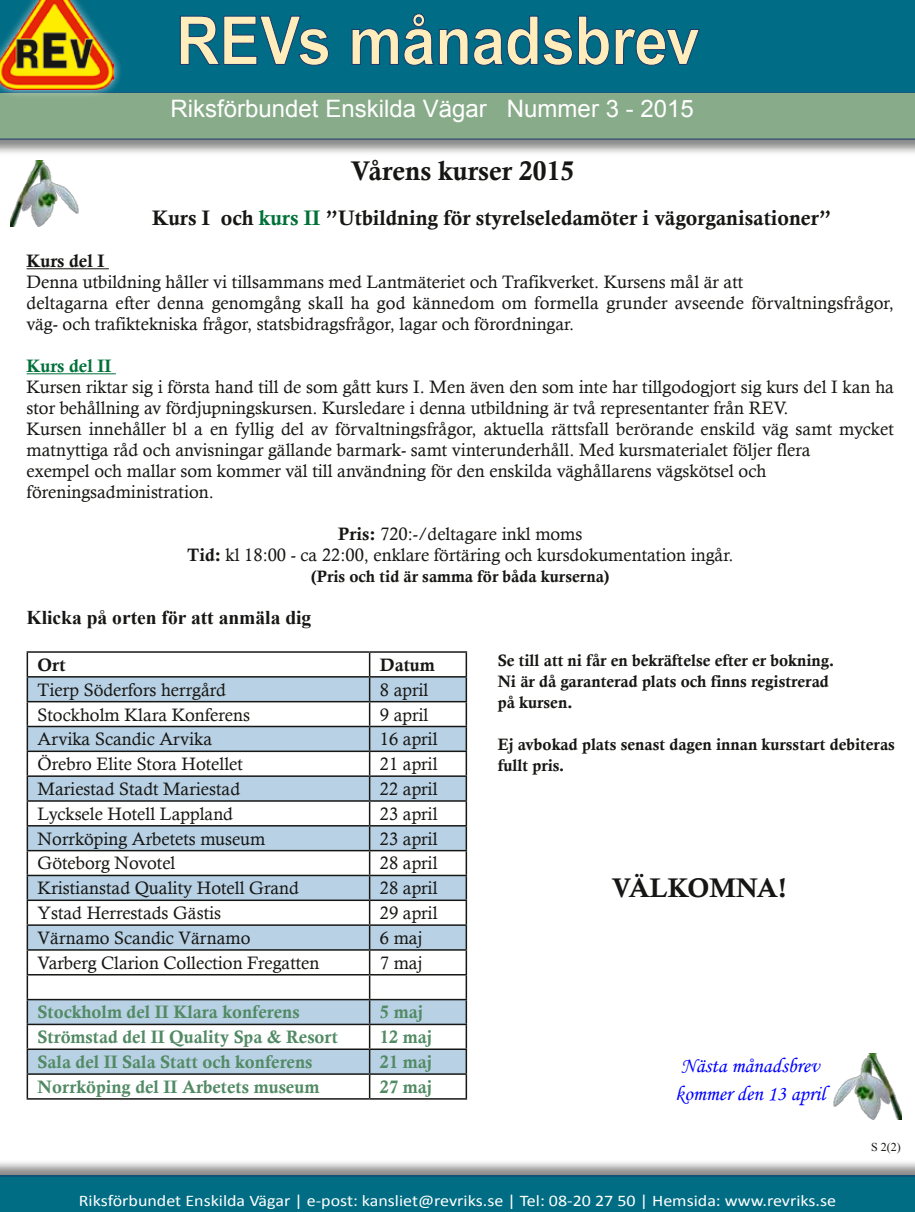
<style>
.page{position:relative;width:915px;height:1212px;background:#fff}
.page>*{position:absolute;margin:0;border:0;box-sizing:border-box;transform-origin:0 0}
.t1{font:700 67.5px "Arial";letter-spacing:-.01em;color:#ffeebc;scale:.9 1}
.t2{font:27px "Calis MT Bol";color:#161614}
.t3{font:24px "Arial";color:#fff}
.t4{font:21px "Calis MT Bol";color:#161614}
.t5{font:21px/27.3px "Monotype Corsiva";color:#00f}
.t6{font:700 19.5px "Times New Roman";color:#161614}
.t7{font:18px/21px "Calisto";color:#161614}
.t8{font:18px "Calis MT Bol";color:#518a64}
.t9{font:18px "Calis MT Bol";color:#161614}
.t10{font:18px "Calis MT Bol";color:#007039}
.t11{font:16.5px/21px "Calis MT Bol";color:#161614}
.t12{font:16.2px "Calibri";color:#fff;scale:1.11 1}
.t13{font:12px "Times New Roman";color:#161614}
.s1{color:#007039}
.s2{font-family:"Calis MT Bol"}
</style>
<div class="page">
<div style="left:0;top:92px;width:914px;height:64px;background:#161614;opacity:.5"></div>
<div style="left:0;top:92px;width:914px;height:47px;background:#88ac8a"></div>
<div style="left:123px;top:0;width:791px;height:92px;background:#006c85"></div>
<div style="left:0;top:0;width:123px;height:99px;background:#fff;opacity:.75"></div>
<img style="left:0;top:0;width:114px;height:90px">
<svg style="left:179px;top:15px;width:150px;height:51px;background:#036581"></svg>
<svg style="left:351px;top:13px;width:348px;height:53px;background:#036581"></svg>
<hr style="left:27px;top:268px;width:82px;height:1px;background:#161614">
<hr style="left:27px;top:373px;width:89px;height:1px;background:#007039">
<svg style="left:28px;top:677px;width:437px;height:396px;fill:#b9d1e4"></svg>
<hr style="left:27px;top:726px;width:342px;height:1px;background:#161614">
<hr style="left:369px;top:726px;width:98px;height:1px;background:#161614">
<hr style="left:27px;top:750px;width:342px;height:2px;background:#161614">
<hr style="left:369px;top:750px;width:98px;height:2px;background:#161614">
<hr style="left:27px;top:775px;width:342px;height:2px;background:#161614">
<hr style="left:369px;top:775px;width:98px;height:2px;background:#161614">
<hr style="left:27px;top:800px;width:342px;height:2px;background:#161614">
<hr style="left:369px;top:800px;width:98px;height:2px;background:#161614">
<hr style="left:27px;top:825px;width:342px;height:1px;background:#161614">
<hr style="left:369px;top:825px;width:98px;height:1px;background:#161614">
<hr style="left:27px;top:850px;width:342px;height:1px;background:#161614">
<hr style="left:369px;top:850px;width:98px;height:1px;background:#161614">
<hr style="left:27px;top:875px;width:342px;height:1px;background:#161614">
<hr style="left:369px;top:875px;width:98px;height:1px;background:#161614">
<hr style="left:27px;top:899px;width:342px;height:2px;background:#161614">
<hr style="left:369px;top:899px;width:98px;height:2px;background:#161614">
<hr style="left:27px;top:924px;width:342px;height:2px;background:#161614">
<hr style="left:369px;top:924px;width:98px;height:2px;background:#161614">
<hr style="left:27px;top:949px;width:342px;height:2px;background:#161614">
<hr style="left:369px;top:949px;width:98px;height:2px;background:#161614">
<hr style="left:465px;top:975px;width:2px;height:24px;background:#161614">
<hr style="left:27px;top:999px;width:342px;height:1px;background:#161614">
<hr style="left:369px;top:999px;width:98px;height:1px;background:#161614">
<hr style="left:465px;top:1000px;width:2px;height:24px;background:#161614">
<hr style="left:27px;top:1024px;width:342px;height:1px;background:#161614">
<hr style="left:369px;top:1024px;width:98px;height:1px;background:#161614">
<hr style="left:465px;top:1025px;width:2px;height:23px;background:#161614">
<hr style="left:27px;top:1048px;width:342px;height:2px;background:#161614">
<hr style="left:369px;top:1048px;width:98px;height:2px;background:#161614">
<hr style="left:465px;top:1050px;width:2px;height:23px;background:#161614">
<hr style="left:27px;top:1073px;width:342px;height:2px;background:#161614">
<hr style="left:369px;top:1073px;width:98px;height:2px;background:#161614">
<hr style="left:465px;top:1075px;width:2px;height:23px;background:#161614">
<hr style="left:27px;top:1098px;width:342px;height:1px;background:#161614">
<hr style="left:369px;top:1098px;width:98px;height:1px;background:#161614">
<hr style="left:27px;top:651px;width:342px;height:2px;background:#161614">
<hr style="left:369px;top:651px;width:98px;height:2px;background:#161614">
<hr style="left:465px;top:653px;width:2px;height:23px;background:#161614">
<hr style="left:465px;top:702px;width:2px;height:24px;background:#161614">
<hr style="left:465px;top:727px;width:2px;height:23px;background:#161614">
<hr style="left:465px;top:752px;width:2px;height:23px;background:#161614">
<hr style="left:465px;top:777px;width:2px;height:23px;background:#161614">
<hr style="left:465px;top:802px;width:2px;height:23px;background:#161614">
<hr style="left:465px;top:826px;width:2px;height:24px;background:#161614">
<hr style="left:465px;top:851px;width:2px;height:24px;background:#161614">
<hr style="left:465px;top:876px;width:2px;height:23px;background:#161614">
<hr style="left:465px;top:901px;width:2px;height:23px;background:#161614">
<hr style="left:465px;top:926px;width:2px;height:23px;background:#161614">
<svg style="left:369px;top:653px;width:1px;height:445px"></svg>
<hr style="left:465px;top:951px;width:2px;height:23px;background:#161614">
<hr style="left:27px;top:974px;width:342px;height:1px;background:#161614">
<hr style="left:369px;top:974px;width:98px;height:1px;background:#161614">
<hr style="left:27px;top:676px;width:342px;height:1px;background:#161614">
<svg style="left:27px;top:653px;width:1px;height:445px"></svg>
<hr style="left:369px;top:676px;width:98px;height:1px;background:#161614">
<hr style="left:465px;top:677px;width:2px;height:24px;background:#161614">
<hr style="left:27px;top:701px;width:342px;height:1px;background:#161614">
<hr style="left:369px;top:701px;width:98px;height:1px;background:#161614">
<div style="left:0;top:1159px;width:914px;height:53px;background:#161614;opacity:.5"></div>
<div style="left:0;top:1176px;width:914px;height:36px;background:#006d84"></div>
<img style="left:11px;top:161px;width:68px;height:66px">
<img style="left:833px;top:1053px;width:67px;height:66px">
<h1 class="t1" style="left:176px;top:-4px;width:583px">REVs månadsbrev</h1>
<h3 class="t3" style="left:170px;top:93px;width:524px">Riksförbundet Enskilda Vägar Nummer 3 - 2015</h3>
<h2 class="t2" style="left:350px;top:156px;width:225px">Vårens kurser 2015</h2>
<p class="t4" style="left:152px;top:206px;width:680px">Kurs I och <span class="s1">kurs II</span> ”Utbildning för styrelseledamöter i vägorganisationer”</p>
<p class="t9" style="left:27px;top:251px;width:79px">Kurs del I</p>
<p class="t7" style="left:27px;top:271px;width:868px">Denna utbildning håller vi tillsammans med Lantmäteriet och Trafikverket. Kursens mål är att<br>deltagarna efter denna genomgång skall ha god kännedom om formella grunder avseende förvaltningsfrågor, väg- och trafiktekniska frågor, statsbidragsfrågor, lagar och förordningar.</p>
<p class="t10" style="left:27px;top:356px;width:86px">Kurs del II</p>
<p class="t7" style="left:27px;top:376px;width:868px">Kursen riktar sig i första hand till de som gått kurs I. Men även den som inte har tillgodogjort sig kurs del I kan ha stor behållning av fördjupningskursen. Kursledare i denna utbildning är två representanter från REV.<br>Kursen innehåller bl a en fyllig del av förvaltningsfrågor, aktuella rättsfall berörande enskild väg samt mycket matnyttiga råd och anvisningar gällande barmark- samt vinterunderhåll. Med kursmaterialet följer flera<br>exempel och mallar som kommer väl till användning för den enskilda väghållarens vägskötsel och föreningsadministration.</p>
<p class="t7" style="left:187px;top:523px;width:547px;text-align:center"><span class="s2">Pris:</span> 720:-/deltagare inkl moms<br><span class="s2">Tid:</span> kl 18:00 - ca 22:00, enklare förtäring och kursdokumentation ingår.</p>
<p class="t11" style="left:311px;top:566px;width:300px">(Pris och tid är samma för båda kurserna)</p>
<p class="t6" style="left:27px;top:604px;width:286px">Klicka på orten för att anmäla dig</p>
<p class="t9" style="left:38px;top:654px;width:30px">Ort</p>
<p class="t9" style="left:380px;top:654px;width:56px">Datum</p>
<p class="t7" style="left:38px;top:679px;width:190px">Tierp Söderfors herrgård</p>
<p class="t7" style="left:380px;top:679px;width:50px">8 april</p>
<p class="t7" style="left:38px;top:704px;width:214px">Stockholm Klara Konferens</p>
<p class="t7" style="left:380px;top:704px;width:50px">9 april</p>
<p class="t7" style="left:38px;top:728px;width:176px">Arvika Scandic Arvika</p>
<p class="t7" style="left:380px;top:728px;width:59px">16 april</p>
<p class="t7" style="left:38px;top:753px;width:207px">Örebro Elite Stora Hotellet</p>
<p class="t7" style="left:380px;top:753px;width:59px">21 april</p>
<p class="t7" style="left:38px;top:778px;width:204px">Mariestad Stadt Mariestad</p>
<p class="t7" style="left:380px;top:778px;width:59px">22 april</p>
<p class="t7" style="left:38px;top:803px;width:197px">Lycksele Hotell Lappland</p>
<p class="t7" style="left:380px;top:803px;width:59px">23 april</p>
<p class="t7" style="left:38px;top:828px;width:229px">Norrköping Arbetets museum</p>
<p class="t7" style="left:380px;top:828px;width:59px">23 april</p>
<p class="t7" style="left:38px;top:852px;width:139px">Göteborg Novotel</p>
<p class="t7" style="left:380px;top:852px;width:59px">28 april</p>
<p class="t7" style="left:38px;top:877px;width:263px">Kristianstad Quality Hotell Grand</p>
<p class="t7" style="left:380px;top:877px;width:59px">28 april</p>
<p class="t7" style="left:38px;top:902px;width:185px">Ystad Herrestads Gästis</p>
<p class="t7" style="left:380px;top:902px;width:59px">29 april</p>
<p class="t7" style="left:38px;top:927px;width:214px">Värnamo Scandic Värnamo</p>
<p class="t7" style="left:380px;top:927px;width:44px">6 maj</p>
<p class="t7" style="left:38px;top:952px;width:283px">Varberg Clarion Collection Fregatten</p>
<p class="t7" style="left:380px;top:952px;width:44px">7 maj</p>
<p class="t8" style="left:38px;top:1002px;width:263px">Stockholm del II Klara konferens</p>
<p class="t8" style="left:380px;top:1002px;width:45px">5 maj</p>
<p class="t8" style="left:38px;top:1027px;width:302px">Strömstad del II Quality Spa &amp; Resort</p>
<p class="t8" style="left:380px;top:1027px;width:54px">12 maj</p>
<p class="t8" style="left:38px;top:1051px;width:276px">Sala del II Sala Statt och konferens</p>
<p class="t8" style="left:380px;top:1051px;width:54px">21 maj</p>
<p class="t8" style="left:38px;top:1076px;width:283px">Norrköping del II Arbetets museum</p>
<p class="t8" style="left:380px;top:1076px;width:54px">27 maj</p>
<p class="t11" style="left:497px;top:650px;width:338px">Se till att ni får en bekräftelse efter er bokning.<br>Ni är då garanterad plats och finns registrerad på kursen.</p>
<p class="t11" style="left:497px;top:734px;width:398px">Ej avbokad plats senast dagen innan kursstart debiteras fullt pris.</p>
<h2 class="t2" style="left:611px;top:872px;width:177px">VÄLKOMNA!</h2>
<p class="t5" style="left:674px;top:1052px;width:151px">Nästa månadsbrev kommer den 13 april</p>
<p class="t12" style="left:79px;top:1190px;width:683px">Riksförbundet Enskilda Vägar | e-post: kansliet@revriks.se | Tel: 08-20 27 50 | Hemsida: www.revriks.se</p>
<p class="t13" style="left:870px;top:1139px;width:31px">S 2(2)</p>
</div>
